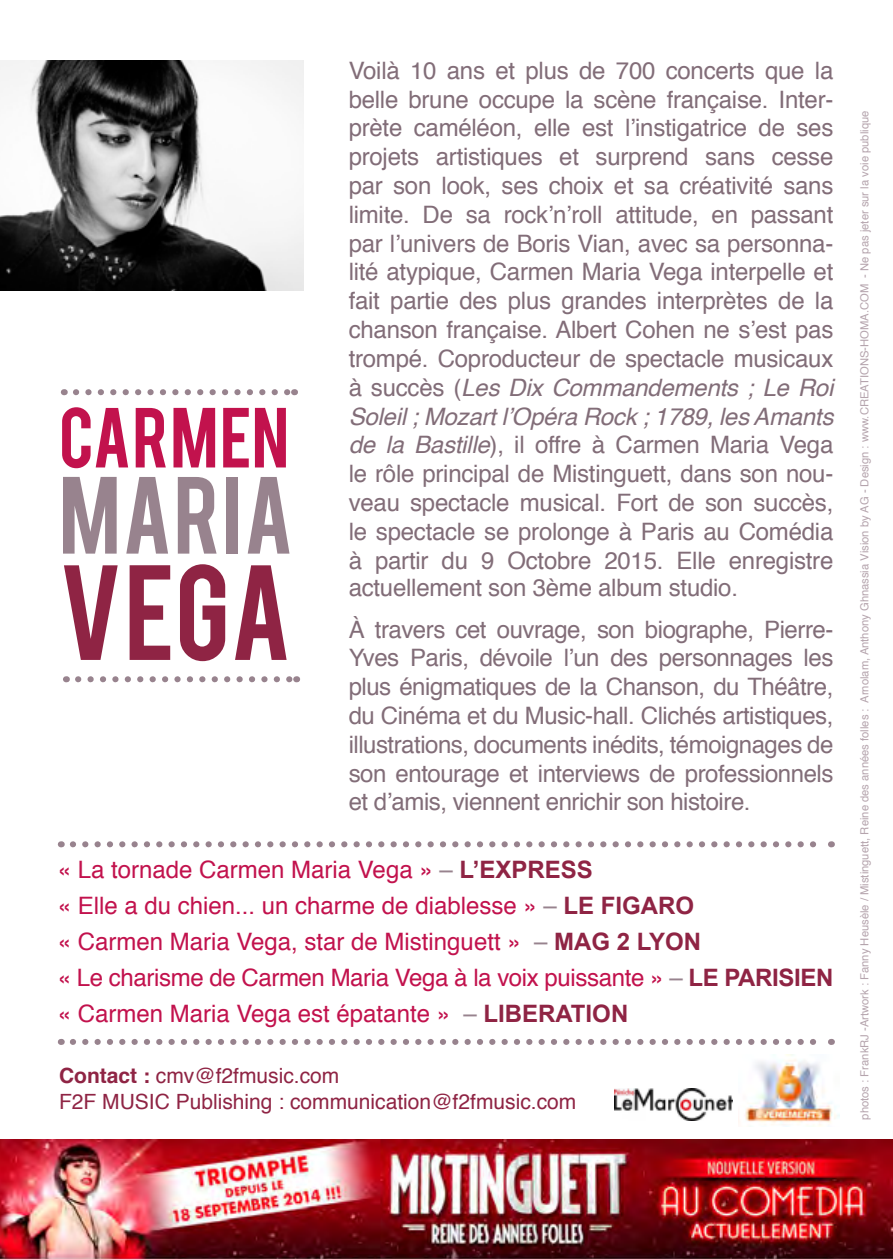
<style>
.page{position:relative;width:893px;height:1259px;background:#fff}
.page>*{position:absolute;margin:0;border:0;box-sizing:border-box;transform-origin:0 0}
.t1{font:106.2px "Bebas";color:#8f2444}
.t2{font:86.1px "Bebas";letter-spacing:.02em;color:#98838e}
.t3{font:66.9px "Bebas";letter-spacing:.02em;color:#c2124d}
.t4{font:24px/28.8px "Helvetica";letter-spacing:-.015em;color:#826d78;text-align:justify}
.t5{font:24px/36px "Helvetica";color:#c2124d}
.t6{font:21px/25.2px "Helvetica";color:#8f2444}
.t7{font:11.1px "Helvetica";color:#b5a4ad}
.s1{font-style:italic}
.s2{color:#98838e}
.s3{font-family:"Arial";font-weight:700;color:#8f2444}
.s4{font-weight:700}
</style>
<div class="page">
<img style="left:738px;top:1054px;width:102px;height:72px">
<img style="left:0;top:61px;width:303px;height:229px">
<svg style="left:62px;top:389px;width:3px;height:6px"></svg>
<svg style="left:73px;top:389px;width:222px;height:6px"></svg>
<svg style="left:73px;top:1039px;width:744px;height:6px"></svg>
<svg style="left:73px;top:841px;width:743px;height:6px"></svg>
<svg style="left:63px;top:676px;width:234px;height:6px"></svg>
<img style="left:0;top:1139px;width:893px;height:120px">
<img style="left:615px;top:1088px;width:117px;height:32px">
<h3 class="t3" style="left:59px;top:389px;width:231px">CARMEN</h3>
<h2 class="t2" style="left:59px;top:452px;width:236px">MARIA</h2>
<h1 class="t1" style="left:59px;top:535px;width:234px">VEGA</h1>
<p class="t4" style="left:349px;top:57px;width:486px">Voilà 10 ans et plus de 700 concerts que la belle brune occupe la scène française. Inter&shy;prète caméléon, elle est l’instigatrice de ses projets artistiques et surprend sans cesse par son look, ses choix et sa créativité sans limite. De sa rock’n’roll attitude, en passant par l’univers de Boris Vian, avec sa personna&shy;lité atypique, Carmen Maria Vega interpelle et fait partie des plus grandes interprètes de la chanson française. Albert Cohen ne s’est pas trompé. Coproducteur de spectacle musicaux à succès (<span class="s1">Les Dix Commandements ; Le Roi Soleil ; Mozart l’Opéra Rock ; 1789, les Amants de la Bastille</span>), il offre à Carmen Maria Vega le rôle principal de Mistinguett, dans son nou&shy;veau spectacle musical. Fort de son succès, le spectacle se prolonge à Paris au Comédia à partir du 9 Octobre 2015. Elle enregistre actuellement son 3ème album studio.</p>
<p class="t4" style="left:349px;top:615px;width:486px">À travers cet ouvrage, son biographe, Pierre-Yves Paris, dévoile l’un des personnages les plus énigmatiques de la Chanson, du Théâtre, du Cinéma et du Music-hall. Clichés artistiques, illustrations, documents inédits, témoignages de son entourage et interviews de professionnels et d’amis, viennent enrichir son histoire.</p>
<p class="t5" style="left:58px;top:852px;width:777px">« La tornade Carmen Maria Vega » <span class="s2">–</span> <span class="s3">L’EXPRESS<br></span>« Elle a du chien... un charme de diablesse » <span class="s2">–</span> <span class="s3">LE FIGARO<br></span>« Carmen Maria Vega, star de Mistinguett » <span class="s2">–</span> <span class="s3">MAG 2 LYON<br></span>« Le charisme de Carmen Maria Vega à la voix puissante » <span class="s2">–</span> <span class="s3">LE PARISIEN </span>« Carmen Maria Vega est épatante » <span class="s2">–</span> <span class="s3">LIBERATION</span></p>
<p class="t6" style="left:59px;top:1064px;width:519px"><span class="s4">Contact :</span> cmv@f2fmusic.com<br>F2F MUSIC Publishing : communication@f2fmusic.com</p>
<p class="t7" style="left:856px;top:1119px;width:1010px;rotate:-90deg">photos : FrankRJ -Artwork : Fanny Heusèle / Mistinguett, Reine des années folles : Arnolam, Anthony Ghnassia Vision by AG - Design : www.CREATIONS-HOMA.COM - Ne pas jeter sur la voie publique</p>
</div>
